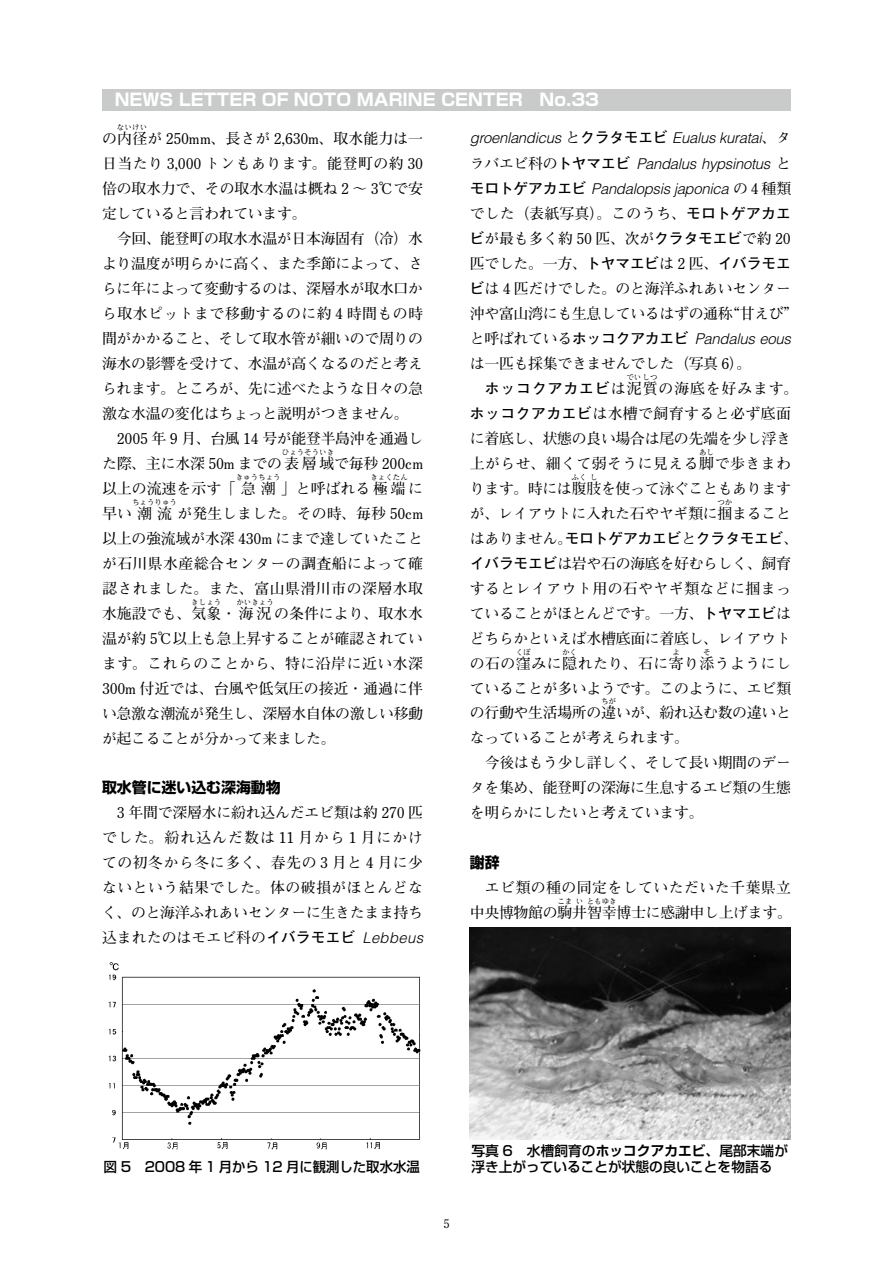
<style>
.page{position:relative;width:893px;height:1263px;background:#fff}
.page>*{position:absolute;margin:0;border:0;box-sizing:border-box;transform-origin:0 0}
.t1{font:700 16.95px "Shin Go Pro";color:#fff}
.t2{font:700 14.85px/25px "Futo Min A101 Pro";letter-spacing:-.02em;color:#000;text-align:justify}
.t3{font:italic 300 14.85px/25.3px "Helvetica LT Std";letter-spacing:-.02em;color:#000;text-align:justify}
.t4{font:700 14.85px "Futo Min A101 Pro";letter-spacing:.005em;color:#000}
.t5{font:700 14.85px "Futo Go B101 Pro";letter-spacing:-.02em;color:#000}
.t6{font:700 14.85px "Futo Min A101 Pro";letter-spacing:.03em;color:#000}
.t7{font:700 14.85px "Futo Min A101 Pro";color:#000}
.t8{font:700 14.85px "Shin Go Pro";color:#000}
.t9{font:500 13.8px "Shin Go Pro";color:#000}
.t10{font:700 11.7px "Futo Min A101 Pr 5";color:#000}
.t11{font:700 7.5px "Futo Min A101 Pro";letter-spacing:.005em;color:#000}
.s1{font-family:"Futo Min A101 Pro";font-weight:700;font-style:normal}
.s2{font-family:"Futo Go B101 Pro";font-weight:700;font-style:normal}
.s3{font-family:"Futo Go B101 Pro"}
.s4{font-family:"Futo Min A101 Pro"}
.s5{font-family:"Helvetica LT Std";font-weight:300;font-style:italic}
.s6{font-family:"Shin Go Pro De";font-weight:700}
</style>
<div class="page">
<div style="left:102px;top:89px;width:689px;height:22px;background:#c9caca"></div>
<img style="left:470px;top:927px;width:321px;height:213px">
<img style="left:108px;top:962px;width:313px;height:188px">
<p class="t1" style="left:115px;top:86px;width:486px">NEWS LETTER OF NOTO MARINE CENTER No.33</p>
<p class="t4" style="left:102px;top:127px;width:323px">の内径が 250mm、長さが 2,630m、取水能力は一</p>
<p class="t11" style="left:117px;top:121px;width:32px">ないけい</p>
<p class="t2" style="left:102px;top:149px;width:322px">日当たり 3,000 トンもあります。能登町の約 30倍の取水力で、その取水水温は概ね 2 〜 3℃で安定していると言われています。</p>
<p class="t2" style="left:117px;top:224px;width:308px">今回、能登町の取水水温が日本海固有（冷）水</p>
<p class="t2" style="left:102px;top:249px;width:323px">より温度が明らかに高く、また季節によって、さ</p>
<p class="t2" style="left:102px;top:274px;width:323px">らに年によって変動するのは、深層水が取水口か</p>
<p class="t6" style="left:102px;top:302px;width:322px">ら取水ピットまで移動するのに約 4 時間もの時</p>
<p class="t2" style="left:102px;top:324px;width:323px">間がかかること、そして取水管が細いので周りの</p>
<p class="t2" style="left:102px;top:349px;width:323px">海水の影響を受けて、水温が高くなるのだと考え</p>
<p class="t2" style="left:102px;top:374px;width:323px">られます。ところが、先に述べたような日々の急</p>
<p class="t2" style="left:102px;top:399px;width:308px">激な水温の変化はちょっと説明がつきません。</p>
<p class="t2" style="left:117px;top:424px;width:308px">2005 年 9 月、台風 14 号が能登半島沖を通過し</p>
<p class="t2" style="left:102px;top:449px;width:323px">た際、主に水深 50m までの表層域で毎秒 200cm</p>
<p class="t3" style="left:470px;top:125px;width:323px">groenlandicus <span class="s1">と</span><span class="s2">クラタモエビ</span> Eualus kuratai<span class="s1">、タラバエビ科の</span><span class="s2">トヤマエビ</span> Pandalus hypsinotus <span class="s1">と</span><span class="s2">モロトゲアカエビ</span> Pandalopsis japonica <span class="s1">の 4 種類</span></p>
<p class="t2" style="left:470px;top:199px;width:330px;text-align:left">でした（表紙写真）。このうち、<span class="s3">モロトゲアカエビ</span>が最も多く約 50 匹、次が<span class="s3">クラタモエビ</span>で約 20匹でした。一方、<span class="s3">トヤマエビ</span>は 2 匹、<span class="s3">イバラモエビ</span>は 4 匹だけでした。のと海洋ふれあいセンター沖や富山湾にも生息しているはずの通称“甘えび”</p>
<p class="t3" style="left:470px;top:326px;width:323px"><span class="s1">と呼ばれている</span><span class="s2">ホッコクアカエビ</span> Pandalus eous</p>
<p class="t2" style="left:485px;top:349px;width:315px;text-indent:-15px">は一匹も採集できませんでした（写真 6）。<br><span class="s3">ホッコクアカエビ</span>は泥質の海底を好みます。</p>
<p class="t11" style="left:626px;top:371px;width:32px">でいしつ</p>
<p class="t2" style="left:470px;top:399px;width:323px"><span class="s3">ホッコクアカエビ</span>は水槽で飼育すると必ず底面に着底し、状態の良い場合は尾の先端を少し浮き上がらせ、細くて弱そうに見える脚で歩きまわ</p>
<p class="t11" style="left:282px;top:446px;width:54px">ひょうそういき</p>
<p class="t7" style="left:102px;top:476px;width:323px">以上の流速を示す「急潮」と呼ばれる極端に</p>
<p class="t11" style="left:699px;top:446px;width:16px">あし</p>
<p class="t2" style="left:470px;top:474px;width:323px">ります。時には腹肢を使って泳ぐこともあります</p>
<p class="t11" style="left:236px;top:471px;width:46px">きゅうちょう</p>
<p class="t11" style="left:370px;top:471px;width:39px">きょくたん</p>
<p class="t4" style="left:102px;top:501px;width:323px">早い潮流が発生しました。その時、毎秒 50cm</p>
<p class="t11" style="left:572px;top:471px;width:16px">ふく</p>
<p class="t11" style="left:590px;top:471px;width:9px">し</p>
<p class="t2" style="left:470px;top:499px;width:323px">が、レイアウトに入れた石やヤギ類に掴まること</p>
<p class="t11" style="left:132px;top:496px;width:46px">ちょうりゅう</p>
<p class="t2" style="left:102px;top:524px;width:323px">以上の強流域が水深 430m にまで達していたことが石川県水産総合センターの調査船によって確認されました。また、富山県滑川市の深層水取水施設でも、気象・海況の条件により、取水水</p>
<p class="t11" style="left:717px;top:496px;width:16px">つか</p>
<p class="t5" style="left:470px;top:526px;width:330px"><span class="s4">はありません。</span>モロトゲアカエビ<span class="s4">と</span>クラタモエビ<span class="s4">、</span></p>
<p class="t2" style="left:470px;top:549px;width:323px"><span class="s3">イバラモエビ</span>は岩や石の海底を好むらしく、飼育するとレイアウト用の石やヤギ類などに掴まっていることがほとんどです。一方、<span class="s3">トヤマエビ</span>はどちらかといえば水槽底面に着底し、レイアウトの石の窪みに隠れたり、石に寄り添うようにし</p>
<p class="t11" style="left:191px;top:596px;width:32px">きしょう</p>
<p class="t11" style="left:236px;top:596px;width:39px">かいきょう</p>
<p class="t2" style="left:102px;top:624px;width:323px">温が約 5℃以上も急上昇することが確認されています。これらのことから、特に沿岸に近い水深300m 付近では、台風や低気圧の接近・通過に伴い急激な潮流が発生し、深層水自体の激しい移動が起こることが分かって来ました。</p>
<p class="t8" style="left:102px;top:776px;width:180px">取水管に迷い込む深海動物</p>
<p class="t2" style="left:102px;top:798px;width:323px;text-indent:15px">3 年間で深層水に紛れ込んだエビ類は約 270 匹でした。紛れ込んだ数は 11 月から 1 月にかけての初冬から冬に多く、春先の 3 月と 4 月に少ないという結果でした。体の破損がほとんどなく、のと海洋ふれあいセンターに生きたまま持ち込まれたのはモエビ科の<span class="s3">イバラモエビ</span> <span class="s5">Lebbeus</span></p>
<p class="t11" style="left:516px;top:646px;width:16px">くぼ</p>
<p class="t11" style="left:562px;top:646px;width:16px">かく</p>
<p class="t11" style="left:672px;top:646px;width:9px">よ</p>
<p class="t11" style="left:703px;top:646px;width:9px">そ</p>
<p class="t2" style="left:470px;top:674px;width:323px">ていることが多いようです。このように、エビ類の行動や生活場所の違いが、紛れ込む数の違いと</p>
<p class="t11" style="left:601px;top:696px;width:16px">ちが</p>
<p class="t2" style="left:470px;top:723px;width:221px">なっていることが考えられます。</p>
<p class="t2" style="left:485px;top:748px;width:308px">今後はもう少し詳しく、そして長い期間のデー</p>
<p class="t2" style="left:470px;top:773px;width:323px">タを集め、能登町の深海に生息するエビ類の生態</p>
<p class="t2" style="left:470px;top:798px;width:235px">を明らかにしたいと考えています。</p>
<p class="t8" style="left:470px;top:851px;width:31px">謝辞</p>
<p class="t2" style="left:470px;top:873px;width:324px;text-align:right">エビ類の種の同定をしていただいた千葉県立中央博物館の駒井智幸博士に感謝申し上げます。</p>
<p class="t11" style="left:557px;top:896px;width:16px">こま</p>
<p class="t11" style="left:576px;top:896px;width:9px">い</p>
<p class="t11" style="left:587px;top:896px;width:31px">ともゆき</p>
<p class="t9" style="left:471px;top:1139px;width:318px">写真 6　水槽飼育の<span class="s6">ホッコクアカエビ</span>、尾部末端が</p>
<p class="t9" style="left:104px;top:1155px;width:318px">図 5　2008 年 1 月から 12 月に観測した取水水温</p>
<p class="t9" style="left:471px;top:1155px;width:302px">浮き上がっていることが状態の良いことを物語る</p>
<p class="t10" style="left:443px;top:1214px;width:8px">5</p>
</div>
